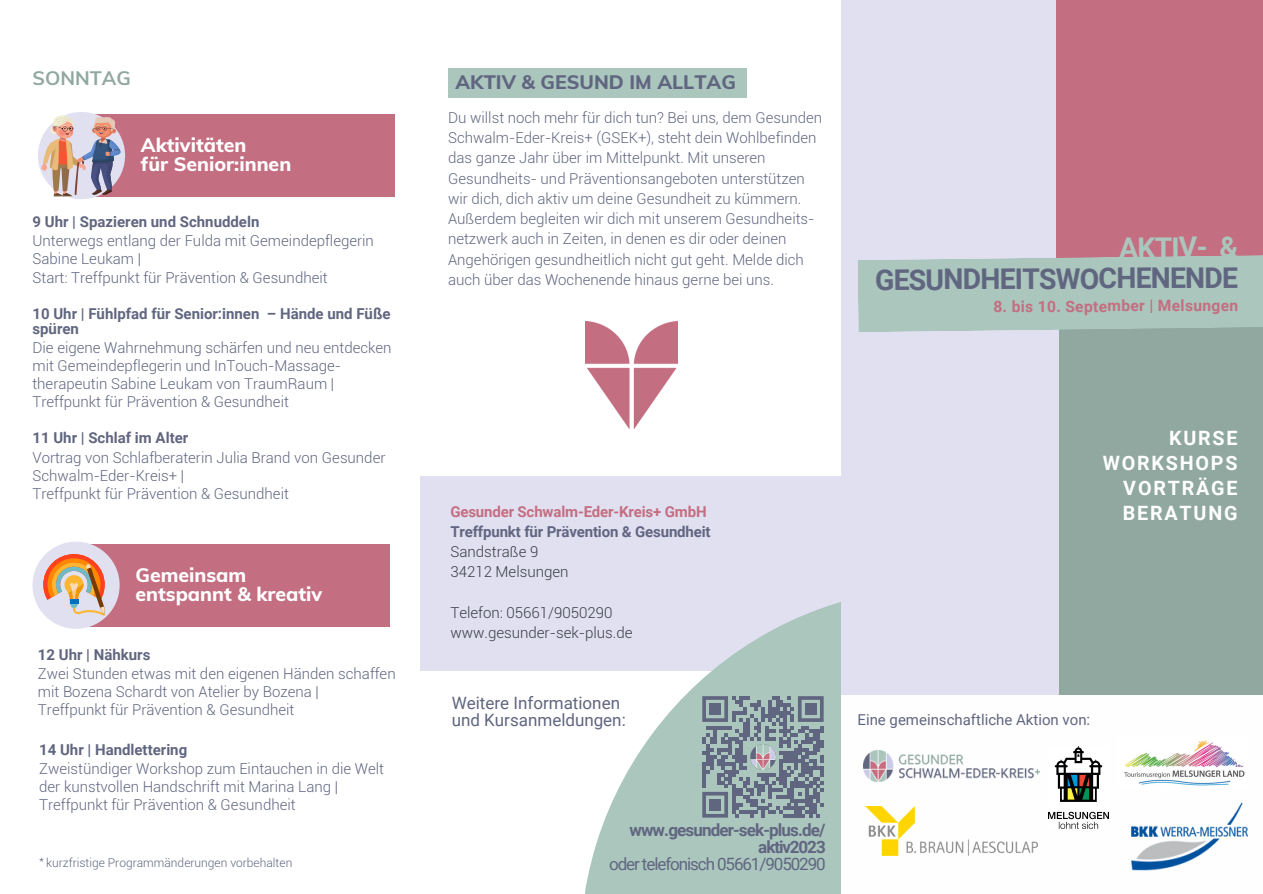
<style>
.page{position:relative;width:1263px;height:894px;background:#fff}
.page>*{position:absolute;margin:0;border:0;box-sizing:border-box;transform-origin:0 0}
.t1{font:700 28.5px "Roboto";letter-spacing:-.035em;color:#616680}
.t2{font:700 28.5px "Roboto";letter-spacing:-.035em;color:#aac6bd}
.t3{font:700 19.8px "Roboto";letter-spacing:.09em;color:#fff}
.t4{font:800 19.5px "Muli";color:#fff}
.t5{font:800 19.5px "Muli";color:#616680}
.t6{font:700 19.5px "Muli";color:#90a8a0}
.t7{font:16.95px "Roboto";color:#616680}
.t8{font:700 16.95px "Roboto";letter-spacing:-.05em;color:#616680}
.t9{font:16.95px "Roboto";letter-spacing:-.065em;color:#616680}
.t10{font:700 15.6px "Roboto";letter-spacing:.015em;color:#c46e81}
.t11{font:300 15px/20.2px "Roboto";color:#616680}
.t12{font:700 15px/14.5px "Roboto";color:#616680}
.t13{font:300 15px "Roboto";color:#393e44}
.t14{font:15px "Roboto";color:#616680}
.t15{font:700 15px "Roboto";letter-spacing:-.01em;color:#c46e81}
.t16{font:300 12px "Roboto";color:#616680}
</style>
<div class="page">
<div style="left:421px;top:477px;width:420px;height:193px;background:#e1e0f1"></div>
<svg style="left:585px;top:602px;width:256px;height:291px;fill:#aac6bd"></svg>
<div style="left:1056px;top:317px;width:207px;height:492px;background:#90a8a0"></div>
<div style="left:841px;top:0;width:218px;height:893px;background:#e1e0f1"></div>
<div style="left:1056px;top:0;width:207px;height:302px;background:#c46e81"></div>
<svg style="left:858px;top:255px;width:405px;height:77px;background:#abc5bd"></svg>
<div style="left:841px;top:694px;width:422px;height:199px;background:#fefefe"></div>
<img style="left:863px;top:750px;width:177px;height:31px">
<img style="left:1124px;top:740px;width:121px;height:46px">
<img style="left:1049px;top:746px;width:59px;height:82px">
<div style="left:448px;top:69px;width:299px;height:29px;background:#aac6bd"></div>
<img style="left:586px;top:321px;width:91px;height:107px">
<div style="left:81px;top:114px;width:314px;height:83px;background:#c46e81"></div>
<div style="left:38px;top:112px;width:87px;height:87px;background:#e1e0f1;border-radius:50%"></div>
<img style="left:41px;top:114px;width:81px;height:83px">
<svg style="left:702px;top:696px;width:122px;height:121px;background:#81919b"></svg>
<div style="left:710px;top:703px;width:11px;height:11px;background:#616680"></div>
<div style="left:805px;top:703px;width:11px;height:11px;background:#616680"></div>
<div style="left:710px;top:799px;width:11px;height:11px;background:#616680"></div>
<img style="left:746px;top:740px;width:33px;height:33px">
<div style="left:76px;top:544px;width:313px;height:82px;background:#c46e81"></div>
<div style="left:32px;top:541px;width:88px;height:87px;background:#e1e0f1;border-radius:50%"></div>
<svg style="left:43px;top:554px;width:62px;height:61px"></svg>
<img style="left:866px;top:806px;width:172px;height:49px">
<img style="left:1132px;top:802px;width:116px;height:68px">
<p class="t6" style="left:32px;top:65px;width:100px">SONNTAG</p>
<p class="t4" style="left:141px;top:132px;width:107px">Aktivitäten</p>
<p class="t4" style="left:141px;top:152px;width:152px">für Senior:innen</p>
<p class="t12" style="left:32px;top:214px;width:228px">9 Uhr | Spazieren und Schnuddeln</p>
<p class="t11" style="left:32px;top:232px;width:343px;line-height:18px">Unterwegs entlang der Fulda mit Gemeindepflegerin<br>Sabine Leukam |</p>
<p class="t11" style="left:32px;top:267px;width:297px">Start: Treffpunkt für Prävention &amp; Gesundheit</p>
<p class="t12" style="left:32px;top:306px;width:360px">10 Uhr | Fühlpfad für Senior:innen – Hände und Füße spüren</p>
<p class="t11" style="left:32px;top:339px;width:361px;line-height:18px">Die eigene Wahrnehmung schärfen und neu entdecken mit Gemeindepflegerin und InTouch-Massage&shy;therapeutin Sabine Leukam von TraumRaum |</p>
<p class="t11" style="left:32px;top:391px;width:258px">Treffpunkt für Prävention &amp; Gesundheit</p>
<p class="t12" style="left:32px;top:431px;width:157px">11 Uhr | Schlaf im Alter</p>
<p class="t11" style="left:32px;top:448px;width:354px;line-height:18px">Vortrag von Schlafberaterin Julia Brand von Gesunder<br>Schwalm-Eder-Kreis+ |</p>
<p class="t11" style="left:32px;top:483px;width:258px">Treffpunkt für Prävention &amp; Gesundheit</p>
<p class="t4" style="left:135px;top:562px;width:112px">Gemeinsam</p>
<p class="t4" style="left:135px;top:581px;width:188px">entspannt &amp; kreativ</p>
<p class="t12" style="left:38px;top:647px;width:114px">12 Uhr | Nähkurs</p>
<p class="t11" style="left:38px;top:665px;width:359px;line-height:18px">Zwei Stunden etwas mit den eigenen Händen schaffen mit Bozena Schardt von Atelier by Bozena |</p>
<p class="t11" style="left:38px;top:699px;width:258px">Treffpunkt für Prävention &amp; Gesundheit</p>
<p class="t12" style="left:39px;top:742px;width:150px">14 Uhr | Handlettering</p>
<p class="t11" style="left:39px;top:759px;width:346px;line-height:18px">Zweistündiger Workshop zum Eintauchen in die Welt der kunstvollen Handschrift mit Marina Lang |<br>Treffpunkt für Prävention &amp; Gesundheit</p>
<p class="t16" style="left:39px;top:852px;width:7px">*</p>
<p class="t16" style="left:46px;top:855px;width:248px">kurzfristige Programmänderungen vorbehalten</p>
<p class="t5" style="left:455px;top:70px;width:282px">AKTIV &amp; GESUND IM ALLTAG</p>
<p class="t11" style="left:448px;top:108px;width:376px">Du willst noch mehr für dich tun? Bei uns, dem Gesunden Schwalm-Eder-Kreis+ (GSEK+), steht dein Wohlbefinden das ganze Jahr über im Mittelpunkt. Mit unseren Gesundheits- und Präventionsangeboten unterstützen wir dich, dich aktiv um deine Gesundheit zu kümmern.<br>Außerdem begleiten wir dich mit unserem Gesundheits&shy;netzwerk auch in Zeiten, in denen es dir oder deinen Angehörigen gesundheitlich nicht gut geht. Melde dich auch über das Wochenende hinaus gerne bei uns.</p>
<p class="t2" style="left:1119px;top:231px;width:121px">AKTIV- &amp;</p>
<p class="t1" style="left:875px;top:262px;width:365px">GESUNDHEITSWOCHENENDE</p>
<p class="t10" style="left:993px;top:297px;width:246px">8. bis 10. September | Melsungen</p>
<p class="t15" style="left:450px;top:502px;width:258px">Gesunder Schwalm-Eder-Kreis+ GmbH</p>
<p class="t12" style="left:450px;top:524px;width:262px">Treffpunkt für Prävention &amp; Gesundheit</p>
<p class="t13" style="left:450px;top:543px;width:90px">Sandstraße 9</p>
<p class="t13" style="left:450px;top:563px;width:120px">34212 Melsungen</p>
<p class="t13" style="left:450px;top:603px;width:164px">Telefon: 05661/9050290</p>
<p class="t13" style="left:450px;top:624px;width:184px">www.gesunder-sek-plus.de</p>
<p class="t7" style="left:452px;top:693px;width:170px">Weitere Informationen</p>
<p class="t7" style="left:452px;top:710px;width:176px">und Kursanmeldungen:</p>
<p class="t3" style="left:1169px;top:427px;width:70px">KURSE</p>
<p class="t3" style="left:1103px;top:451px;width:136px">WORKSHOPS</p>
<p class="t3" style="left:1123px;top:476px;width:116px">VORTRÄGE</p>
<p class="t3" style="left:1123px;top:501px;width:116px">BERATUNG</p>
<p class="t14" style="left:857px;top:711px;width:234px">Eine gemeinschaftliche Aktion von:</p>
<p class="t8" style="left:629px;top:820px;width:198px">www.gesunder-sek-plus.de/</p>
<p class="t8" style="left:758px;top:837px;width:69px">aktiv2023</p>
<p class="t9" style="left:609px;top:854px;width:218px">oder telefonisch 05661/9050290</p>
</div>
